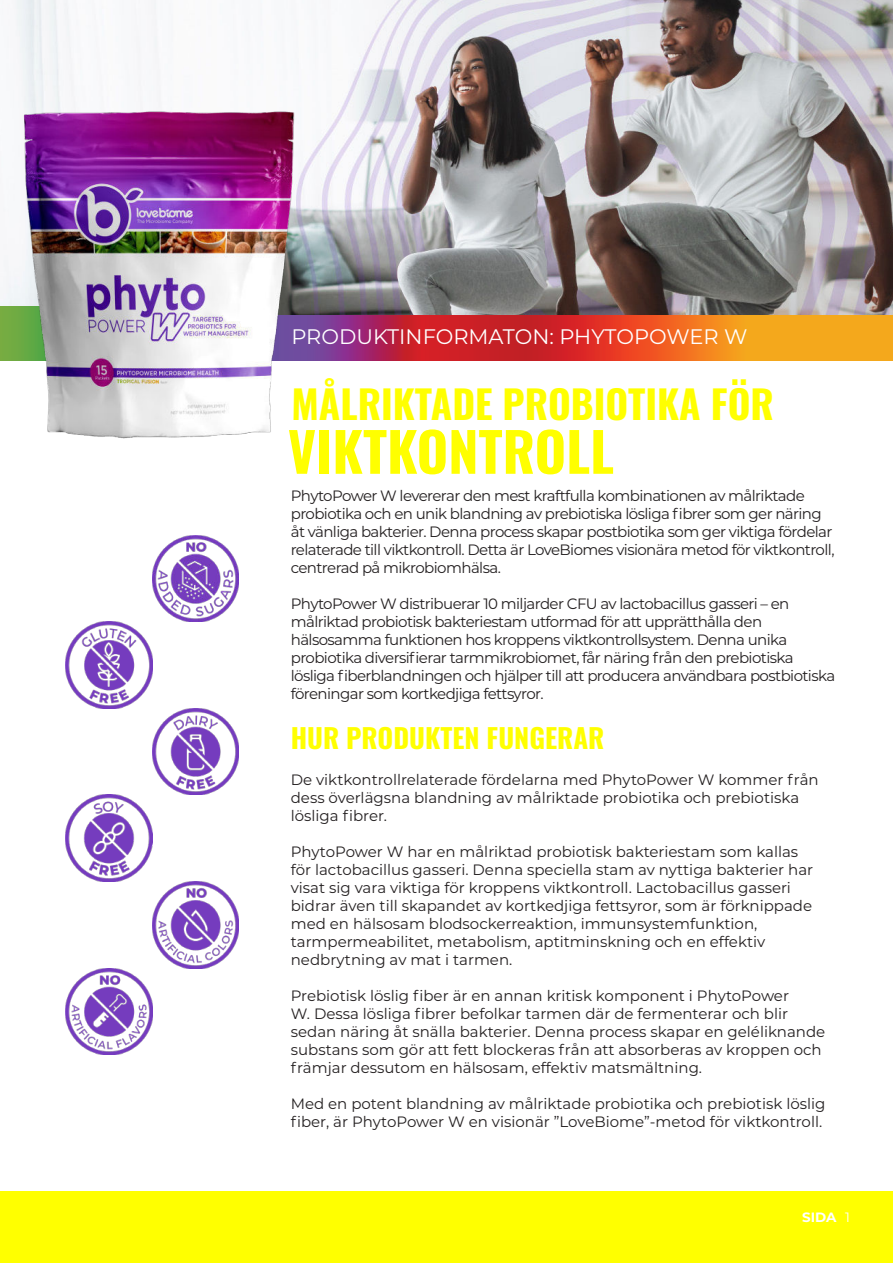
<style>
.page{position:relative;width:893px;height:1263px;background:#fff}
.page>*{position:absolute;margin:0;border:0;box-sizing:border-box;transform-origin:0 0}
.t1{font:54px "Oswald";color:#ff0}
.t2{font:39px "Oswald";color:#ff0}
.t3{font:27px "Oswald";color:#ff0}
.t4{font:21px "Montserrat";color:#fff}
.t5{font:15px/18px "Montserrat";letter-spacing:-.01em;color:#231f20}
.t6{font:15px/18px "Montserrat";letter-spacing:-.04em;color:#231f20}
.t7{font:700 13.5px "Montserrat";color:#fff}
.s1{font-weight:400}
</style>
<div class="page">
<div style="left:0;top:1192px;width:893px;height:71px;background:#ff0"></div>
<img style="left:15px;top:0;width:878px;height:306px">
<img style="left:152px;top:881px;width:87px;height:87px">
<img style="left:65px;top:795px;width:87px;height:86px">
<img style="left:152px;top:708px;width:87px;height:87px">
<img style="left:152px;top:535px;width:87px;height:87px">
<img style="left:66px;top:968px;width:86px;height:87px">
<img style="left:65px;top:622px;width:87px;height:86px">
<svg style="left:318px;top:306px;width:575px;height:10px;background:#806d6a"></svg>
<svg style="left:318px;top:316px;width:575px;height:45px;background:#d8562d"></svg>
<img style="left:0;top:104px;width:318px;height:335px">
<h3 class="t4" style="left:291px;top:327px;width:457px">PRODUKTINFORMATON: PHYTOPOWER W</h3>
<h2 class="t2" style="left:291px;top:383px;width:484px">MÅLRIKTADE PROBIOTIKA FÖR</h2>
<h1 class="t1" style="left:288px;top:424px;width:328px">VIKTKONTROLL</h1>
<p class="t6" style="left:291px;top:487px;width:545px">PhytoPower W levererar den mest kraftfulla kombinationen av målriktade probiotika och en unik blandning av prebiotiska lösliga fibrer som ger näring åt vänliga bakterier. Denna process skapar postbiotika som ger viktiga fördelar relaterade till viktkontroll. Detta är LoveBiomes visionära metod för viktkontroll, centrerad på mikrobiomhälsa.</p>
<p class="t6" style="left:291px;top:595px;width:546px">PhytoPower W distribuerar 10 miljarder CFU av lactobacillus gasseri – en målriktad probiotisk bakteriestam utformad för att upprätthålla den hälsosamma funktionen hos kroppens viktkontrollsystem. Denna unika probiotika diversifierar tarmmikrobiomet, får näring från den prebiotiska lösliga fiberblandningen och hjälper till att producera användbara postbiotiska föreningar som kortkedjiga fettsyror.</p>
<h3 class="t3" style="left:291px;top:724px;width:315px">HUR PRODUKTEN FUNGERAR</h3>
<p class="t5" style="left:291px;top:771px;width:529px">De viktkontrollrelaterade fördelarna med PhytoPower W kommer från dess överlägsna blandning av målriktade probiotika och prebiotiska lösliga fibrer.</p>
<p class="t5" style="left:291px;top:843px;width:524px">PhytoPower W har en målriktad probiotisk bakteriestam som kallas för lactobacillus gasseri. Denna speciella stam av nyttiga bakterier har visat sig vara viktiga för kroppens viktkontroll. Lactobacillus gasseri bidrar även till skapandet av kortkedjiga fettsyror, som är förknippade med en hälsosam blodsockerreaktion, immunsystemfunktion, tarmpermeabilitet, metabolism, aptitminskning och en effektiv nedbrytning av mat i tarmen.</p>
<p class="t5" style="left:291px;top:987px;width:536px">Prebiotisk löslig fiber är en annan kritisk komponent i PhytoPower<br>W. Dessa lösliga fibrer befolkar tarmen där de fermenterar och blir sedan näring åt snälla bakterier. Denna process skapar en geléliknande substans som gör att fett blockeras från att absorberas av kroppen och främjar dessutom en hälsosam, effektiv matsmältning.</p>
<p class="t5" style="left:291px;top:1095px;width:536px">Med en potent blandning av målriktade probiotika och prebiotisk löslig fiber, är PhytoPower W en visionär ”LoveBiome”-metod för viktkontroll.</p>
<p class="t7" style="left:802px;top:1209px;width:49px">SIDA <span class="s1">1</span></p>
</div>
